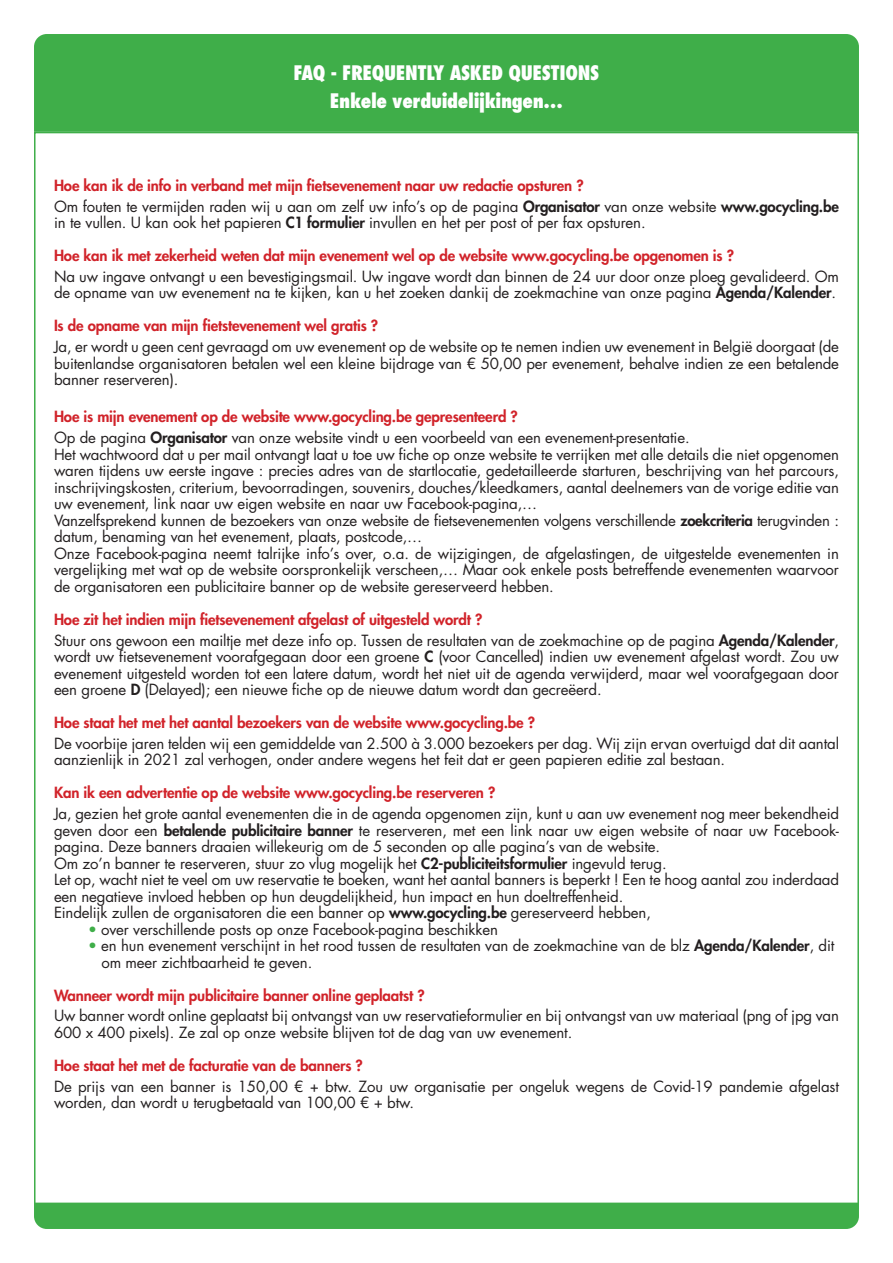
<style>
.page{position:relative;width:893px;height:1263px;background:#fff}
.page>*{position:absolute;margin:0;border:0;box-sizing:border-box;transform-origin:0 0}
.t1{font:800 condensed 19.5px/27.6px "Futura Std";letter-spacing:-.02em;color:#fff;text-align:center}
.t2{font:15px/16.5px "Futura Std";letter-spacing:-.01em;color:#231f20}
.t3{font:800 15px "Futura Std";letter-spacing:-.01em;color:#d1232a}
.s1{font-weight:800;color:#d1232a}
.s2{font-weight:800}
.s3{color:#3fae49}
</style>
<div class="page">
<div style="left:34px;top:1202px;width:825px;height:27px;background:#3fae49"></div>
<div style="left:34px;top:34px;width:825px;height:98px;background:#3fae49"></div>
<h1 class="t1" style="left:294px;top:59px;width:307px">FAQ - FREQUENTLY ASKED QUESTIONS<br>Enkele verduidelijkingen…</h1>
<p class="t2" style="left:54px;top:175px;width:786px;line-height:20.7px"><span class="s1">Hoe kan ik de info in verband met mijn fietsevenement naar uw redactie opsturen ?<br></span>Om fouten te vermijden raden wij u aan om zelf uw info’s op de pagina <span class="s2">Organisator</span> van onze website <span class="s2">www.gocycling.be</span></p>
<p class="t2" style="left:54px;top:215px;width:593px">in te vullen. U kan ook het papieren <span class="s2">C1 formulier</span> invullen en het per post of per fax opsturen.</p>
<p class="t3" style="left:54px;top:246px;width:681px">Hoe kan ik met zekerheid weten dat mijn evenement wel op de website www.gocycling.be opgenomen is ?</p>
<p class="t2" style="left:54px;top:268px;width:786px">Na uw ingave ontvangt u een bevestigingsmail. Uw ingave wordt dan binnen de 24 uur door onze ploeg gevalideerd. Om de opname van uw evenement na te kijken, kan u het zoeken dankij de zoekmachine van onze pagina <span class="s2">Agenda/Kalender</span>.</p>
<p class="t3" style="left:54px;top:316px;width:326px">Is de opname van mijn fietstevenement wel gratis ?</p>
<p class="t2" style="left:54px;top:339px;width:786px;text-align:justify">Ja, er wordt u geen cent gevraagd om uw evenement op de website op te nemen indien uw evenement in België doorgaat (de buitenlandse organisatoren betalen wel een kleine bijdrage van € 50,00 per evenement, behalve indien ze een betalende banner reserveren).</p>
<p class="t2" style="left:54px;top:407px;width:637px;line-height:20.7px"><span class="s1">Hoe is mijn evenement op de website www.gocycling.be gepresenteerd ?<br></span>Op de pagina <span class="s2">Organisator</span> van onze website vindt u een voorbeeld van een evenement-presentatie.</p>
<p class="t2" style="left:54px;top:446px;width:787px">Het wachtwoord dat u per mail ontvangt laat u toe uw fiche op onze website te verrijken met alle details die niet opgenomen waren tijdens uw eerste ingave : precies adres van de startlocatie, gedetailleerde starturen, beschrijving van het parcours, inschrijvingskosten, criterium, bevoorradingen, souvenirs, douches/kleedkamers, aantal deelnemers van de vorige editie van uw evenement, link naar uw eigen website en naar uw Facebook-pagina,…<br>Vanzelfsprekend kunnen de bezoekers van onze website de fietsevenementen volgens verschillende <span class="s2">zoekcriteria</span> terugvinden : datum, benaming van het evenement, plaats, postcode,…<br>Onze Facebook-pagina neemt talrijke info’s over, o.a. de wijzigingen, de afgelastingen, de uitgestelde evenementen in vergelijking met wat op de website oorspronkelijk verscheen,… Maar ook enkele posts betreffende evenementen waarvoor de organisatoren een publicitaire banner op de website gereserveerd hebben.</p>
<p class="t2" style="left:54px;top:609px;width:786px;line-height:20.7px"><span class="s1">Hoe zit het indien mijn fietsevenement afgelast of uitgesteld wordt ?<br></span>Stuur ons gewoon een mailtje met deze info op. Tussen de resultaten van de zoekmachine op de pagina <span class="s2">Agenda/Kalender</span>,</p>
<p class="t2" style="left:54px;top:648px;width:786px;text-align:justify">wordt uw fietsevenement voorafgegaan door een groene <span class="s2">C</span> (voor Cancelled) indien uw evenement afgelast wordt. Zou uw evenement uitgesteld worden tot een latere datum, wordt het niet uit de agenda verwijderd, maar wel voorafgegaan door een groene <span class="s2">D</span> (Delayed); een nieuwe fiche op de nieuwe datum wordt dan gecreëerd.</p>
<p class="t3" style="left:54px;top:713px;width:483px">Hoe staat het met het aantal bezoekers van de website www.gocycling.be ?</p>
<p class="t2" style="left:54px;top:735px;width:786px">De voorbije jaren telden wij een gemiddelde van 2.500 à 3.000 bezoekers per dag. Wij zijn ervan overtuigd dat dit aantal aanzienlijk in 2021 zal verhogen, onder andere wegens het feit dat er geen papieren editie zal bestaan.</p>
<p class="t3" style="left:54px;top:783px;width:443px">Kan ik een advertentie op de website www.gocycling.be reserveren ?</p>
<p class="t2" style="left:54px;top:805px;width:787px">Ja, gezien het grote aantal evenementen die in de agenda opgenomen zijn, kunt u aan uw evenement nog meer bekendheid geven door een <span class="s2">betalende publicitaire banner</span> te reserveren, met een link naar uw eigen website of naar uw Facebook&shy;pagina. Deze banners draaien willekeurig om de 5 seconden op alle pagina’s van de website.<br>Om zo’n banner te reserveren, stuur zo vlug mogelijk het <span class="s2">C2-publiciteitsformulier</span> ingevuld terug.<br>Let op, wacht niet te veel om uw reservatie te boeken, want het aantal banners is beperkt ! Een te hoog aantal zou inderdaad een negatieve invloed hebben op hun deugdelijkheid, hun impact en hun doeltreffenheid.<br>Eindelijk zullen de organisatoren die een banner op <span class="s2">www.gocycling.be</span> gereserveerd hebben,</p>
<p class="t2" style="left:88px;top:921px;width:411px"><span class="s3">•</span> over verschillende posts op onze Facebook-pagina beschikken</p>
<p class="t2" style="left:101px;top:937px;width:734px;text-indent:-13px"><span class="s3">•</span> en hun evenement verschijnt in het rood tussen de resultaten van de zoekmachine van de blz <span class="s2">Agenda/Kalender</span>, dit om meer zichtbaarheid te geven.</p>
<p class="t3" style="left:54px;top:985px;width:372px">Wanneer wordt mijn publicitaire banner online geplaatst ?</p>
<p class="t2" style="left:54px;top:1008px;width:787px">Uw banner wordt online geplaatst bij ontvangst van uw reservatieformulier en bij ontvangst van uw materiaal (png of jpg van<br>600 x 400 pixels). Ze zal op onze website blijven tot de dag van uw evenement.</p>
<p class="t3" style="left:54px;top:1056px;width:310px">Hoe staat het met de facturatie van de banners ?</p>
<p class="t2" style="left:54px;top:1078px;width:786px">De prijs van een banner is 150,00 € + btw. Zou uw organisatie per ongeluk wegens de Covid-19 pandemie afgelast worden, dan wordt u terugbetaald van 100,00 € + btw.</p>
</div>
